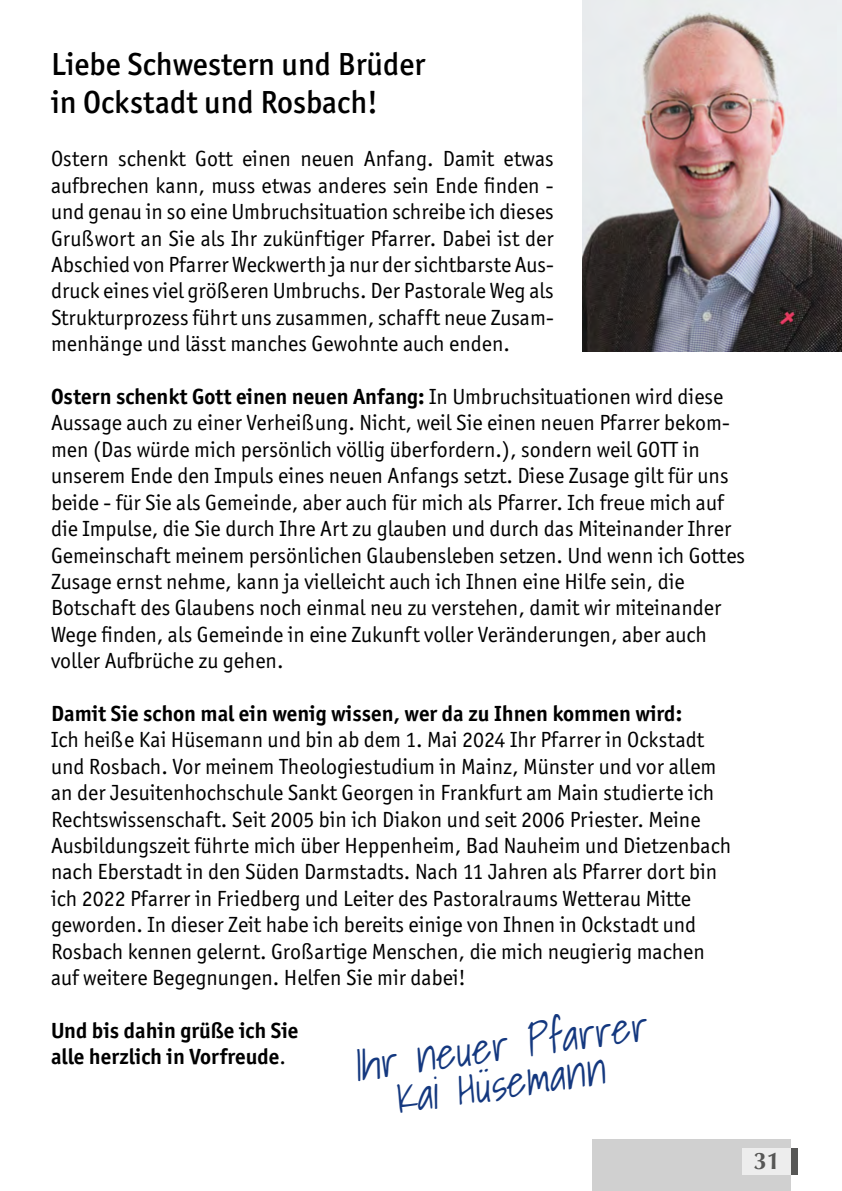
<style>
.page{position:relative;width:842px;height:1191px;background:#fff}
.page>*{position:absolute;margin:0;border:0;box-sizing:border-box;transform-origin:0 0}
.t1{font:300 43.2px/37.8px "Shadows Into";color:#14387f;text-align:center}
.t2{font:500 32px/38.4px "Officina Sans ITC";color:#000}
.t3{font:700 24px "Optima";color:#575756}
.t4{font:22px/26.4px "Officina Sans ITC Boo";color:#000}
.t5{font:700 22px/26.4px "Officina Sans ITC";color:#000}
.s1{font-family:"Officina Sans ITC Boo";font-weight:400}
</style>
<div class="page">
<div style="left:592px;top:1139px;width:199px;height:52px;background:#d0d0d0"></div>
<div style="left:742px;top:1148px;width:49px;height:26px;background:#ededed"></div>
<div style="left:791px;top:1148px;width:7px;height:26px;background:#575756"></div>
<img style="left:582px;top:0;width:260px;height:351px">
<h2 class="t2" style="left:51px;top:45px;width:376px">Liebe Schwestern und Brüder in Ockstadt und Rosbach!</h2>
<p class="t4" style="left:51px;top:146px;width:504px;text-align:justify">Ostern schenkt Gott einen neuen Anfang. Damit etwas aufbrechen kann, muss etwas anderes sein Ende finden - und genau in so eine Umbruchsituation schreibe ich dieses Grußwort an Sie als Ihr zukünftiger Pfarrer. Dabei ist der Abschied von Pfarrer Weckwerth ja nur der sichtbarste Aus&shy;druck eines viel größeren Umbruchs. Der Pastorale Weg als Strukturprozess führt uns zusammen, schafft neue Zusam&shy;menhänge und lässt manches Gewohnte auch enden.</p>
<p class="t5" style="left:51px;top:383px;width:674px">Ostern schenkt Gott einen neuen Anfang: <span class="s1">In Umbruchsituationen wird diese</span></p>
<p class="t4" style="left:51px;top:410px;width:695px">Aussage auch zu einer Verheißung. Nicht, weil Sie einen neuen Pfarrer bekom&shy;men (Das würde mich persönlich völlig überfordern.), sondern weil GOTT in unserem Ende den Impuls eines neuen Anfangs setzt. Diese Zusage gilt für uns beide - für Sie als Gemeinde, aber auch für mich als Pfarrer. Ich freue mich auf die Impulse, die Sie durch Ihre Art zu glauben und durch das Miteinander Ihrer Gemeinschaft meinem persönlichen Glaubensleben setzen. Und wenn ich Gottes Zusage ernst nehme, kann ja vielleicht auch ich Ihnen eine Hilfe sein, die Botschaft des Glaubens noch einmal neu zu verstehen, damit wir miteinander Wege finden, als Gemeinde in eine Zukunft voller Veränderungen, aber auch voller Aufbrüche zu gehen.</p>
<p class="t5" style="left:51px;top:700px;width:633px">Damit Sie schon mal ein wenig wissen, wer da zu Ihnen kommen wird:</p>
<p class="t4" style="left:51px;top:726px;width:682px">Ich heiße Kai Hüsemann und bin ab dem 1. Mai 2024 Ihr Pfarrer in Ockstadt und Rosbach. Vor meinem Theologiestudium in Mainz, Münster und vor allem an der Jesuitenhochschule Sankt Georgen in Frankfurt am Main studierte ich Rechtswissenschaft. Seit 2005 bin ich Diakon und seit 2006 Priester. Meine Ausbildungszeit führte mich über Heppenheim, Bad Nauheim und Dietzenbach nach Eberstadt in den Süden Darmstadts. Nach 11 Jahren als Pfarrer dort bin ich 2022 Pfarrer in Friedberg und Leiter des Pastoralraums Wetterau Mitte geworden. In dieser Zeit habe ich bereits einige von Ihnen in Ockstadt und Rosbach kennen gelernt. Großartige Menschen, die mich neugierig machen auf weitere Begegnungen. Helfen Sie mir dabei!</p>
<p class="t5" style="left:51px;top:1017px;width:249px">Und bis dahin grüße ich Sie alle herzlich in Vorfreude<span class="s1">.</span></p>
<h1 class="t1" style="left:350px;top:1046px;width:297px;rotate:-8deg">Ihr neuer Pfarrer<br>Kai Hüsemann</h1>
<p class="t3" style="left:754px;top:1146px;width:28px">31</p>
</div>
